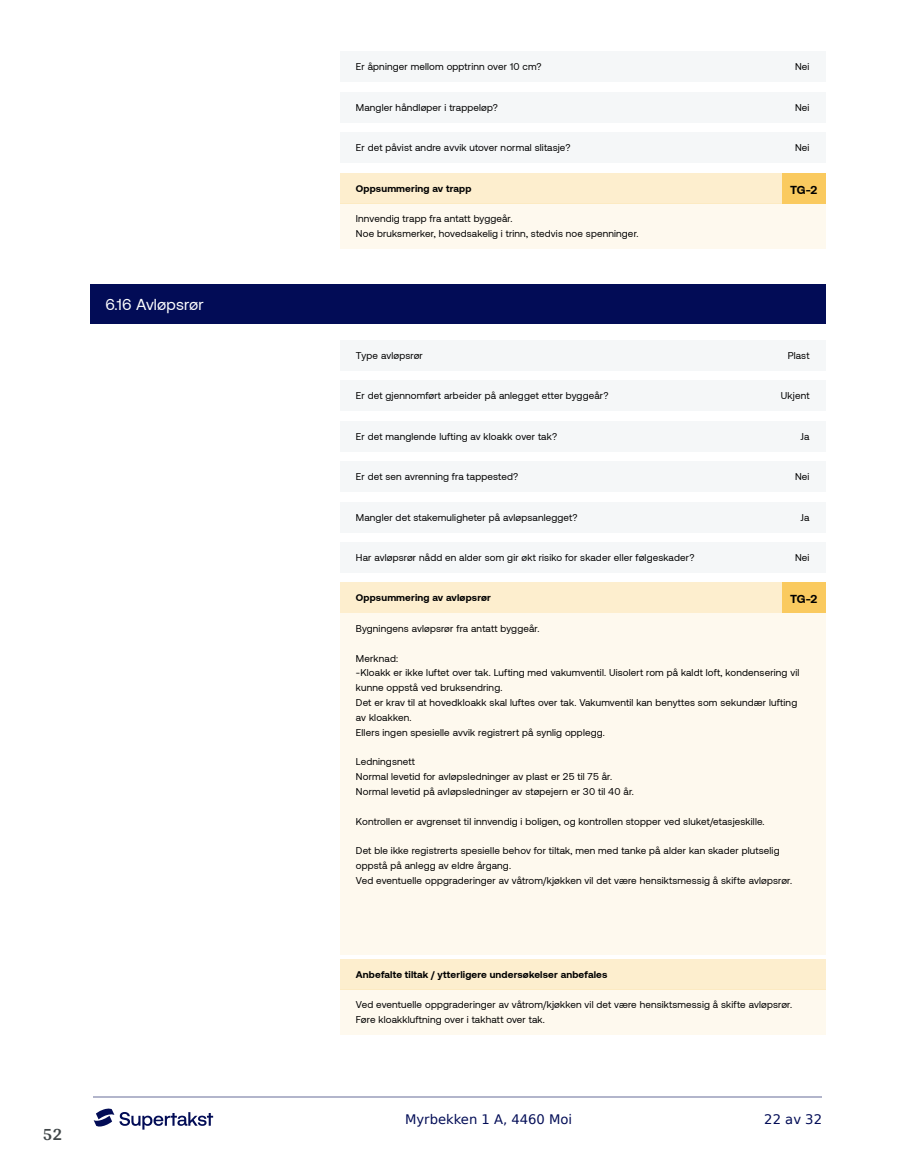
<style>
.page{position:relative;width:915px;height:1172px;background:#fff}
.page>*{position:absolute;margin:0;border:0;box-sizing:border-box;transform-origin:0 0}
.t1{font:700 18px "Arya";color:#414749}
.t2{font:15.75px "Aeonik";letter-spacing:.01em;color:#fff}
.t3{font:13.2px "DejaVu Sans";color:#020c56}
.t4{font:700 11.85px "Aeonik";color:#000}
.t5{font:9.9px/14.9px "Aeonik";letter-spacing:.015em;color:#000}
.t6{font:700 9.9px "Aeonik";letter-spacing:.015em;color:#000}
</style>
<div class="page">
<hr style="left:93px;top:1097px;width:728px;height:1px;background:#b2b5cb">
<svg style="left:94px;top:1108px;width:119px;height:21px"></svg>
<div style="left:89px;top:285px;width:736px;height:39px;background:#020c56"></div>
<div style="left:340px;top:204px;width:485px;height:45px;background:#fef9ee"></div>
<div style="left:340px;top:613px;width:485px;height:342px;background:#fef9ee"></div>
<div style="left:340px;top:989px;width:485px;height:46px;background:#fef9ee"></div>
<div style="left:340px;top:52px;width:485px;height:30px;background:#f5f7f8"></div>
<div style="left:340px;top:92px;width:485px;height:31px;background:#f5f7f8"></div>
<div style="left:340px;top:133px;width:485px;height:30px;background:#f5f7f8"></div>
<div style="left:340px;top:173px;width:485px;height:31px;background:#fdeece"></div>
<div style="left:781px;top:173px;width:44px;height:31px;background:#faca5f"></div>
<div style="left:340px;top:340px;width:485px;height:30px;background:#f5f7f8"></div>
<div style="left:340px;top:380px;width:485px;height:31px;background:#f5f7f8"></div>
<div style="left:340px;top:421px;width:485px;height:30px;background:#f5f7f8"></div>
<div style="left:340px;top:461px;width:485px;height:31px;background:#f5f7f8"></div>
<div style="left:340px;top:502px;width:485px;height:30px;background:#f5f7f8"></div>
<div style="left:340px;top:542px;width:485px;height:31px;background:#f5f7f8"></div>
<div style="left:340px;top:583px;width:485px;height:30px;background:#fdeece"></div>
<div style="left:781px;top:583px;width:44px;height:30px;background:#faca5f"></div>
<div style="left:340px;top:959px;width:485px;height:30px;background:#fdeece"></div>
<h2 class="t2" style="left:105px;top:296px;width:100px">6.16 Avløpsrør</h2>
<h1 class="t1" style="left:43px;top:1123px;width:21px">52</h1>
<p class="t5" style="left:356px;top:60px;width:187px">Er åpninger mellom opptrinn over 10 cm?</p>
<p class="t5" style="left:794px;top:60px;width:16px">Nei</p>
<p class="t5" style="left:356px;top:100px;width:143px">Mangler håndløper i trappeløp?</p>
<p class="t5" style="left:794px;top:100px;width:16px">Nei</p>
<p class="t5" style="left:356px;top:140px;width:216px">Er det påvist andre avvik utover normal slitasje?</p>
<p class="t5" style="left:794px;top:140px;width:16px">Nei</p>
<p class="t6" style="left:356px;top:183px;width:117px">Oppsummering av trapp</p>
<p class="t4" style="left:789px;top:183px;width:29px">TG-2</p>
<p class="t5" style="left:356px;top:212px;width:284px">Innvendig trapp fra antatt byggeår.<br>Noe bruksmerker, hovedsakelig i trinn, stedvis noe spenninger.</p>
<p class="t5" style="left:356px;top:348px;width:68px">Type avløpsrør</p>
<p class="t5" style="left:787px;top:348px;width:23px">Plast</p>
<p class="t5" style="left:356px;top:388px;width:254px">Er det gjennomført arbeider på anlegget etter byggeår?</p>
<p class="t5" style="left:780px;top:388px;width:30px">Ukjent</p>
<p class="t5" style="left:356px;top:429px;width:203px">Er det manglende lufting av kloakk over tak?</p>
<p class="t5" style="left:800px;top:429px;width:10px">Ja</p>
<p class="t5" style="left:356px;top:469px;width:164px">Er det sen avrenning fra tappested?</p>
<p class="t5" style="left:794px;top:469px;width:16px">Nei</p>
<p class="t5" style="left:356px;top:510px;width:223px">Mangler det stakemuligheter på avløpsanlegget?</p>
<p class="t5" style="left:800px;top:510px;width:10px">Ja</p>
<p class="t5" style="left:356px;top:550px;width:340px">Har avløpsrør nådd en alder som gir økt risiko for skader eller følgeskader?</p>
<p class="t5" style="left:794px;top:550px;width:16px">Nei</p>
<p class="t6" style="left:356px;top:592px;width:136px">Oppsummering av avløpsrør</p>
<p class="t4" style="left:789px;top:592px;width:29px">TG-2</p>
<p class="t5" style="left:356px;top:621px;width:185px">Bygningens avløpsrør fra antatt byggeår.</p>
<p class="t5" style="left:356px;top:651px;width:445px">Merknad:<br>-Kloakk er ikke luftet over tak. Lufting med vakumventil. Uisolert rom på kaldt loft, kondensering vil kunne oppstå ved bruksendring.<br>Det er krav til at hovedkloakk skal luftes over tak. Vakumventil kan benyttes som sekundær lufting av kloakken.<br>Ellers ingen spesielle avvik registrert på synlig opplegg.</p>
<p class="t5" style="left:356px;top:754px;width:279px">Ledningsnett<br>Normal levetid for avløpsledninger av plast er 25 til 75 år.<br>Normal levetid på avløpsledninger av støpejern er 30 til 40 år.</p>
<p class="t5" style="left:356px;top:814px;width:410px">Kontrollen er avgrenset til innvendig i boligen, og kontrollen stopper ved sluket/etasjeskille.</p>
<p class="t5" style="left:356px;top:843px;width:437px">Det ble ikke registrerts spesielle behov for tiltak, men med tanke på alder kan skader plutselig oppstå på anlegg av eldre årgang.<br>Ved eventuelle oppgraderinger av våtrom/kjøkken vil det være hensiktsmessig å skifte avløpsrør.</p>
<p class="t6" style="left:356px;top:968px;width:253px">Anbefalte tiltak / ytterligere undersøkelser anbefales</p>
<p class="t5" style="left:356px;top:997px;width:437px">Ved eventuelle oppgraderinger av våtrom/kjøkken vil det være hensiktsmessig å skifte avløpsrør.<br>Føre kloakkluftning over i takhatt over tak.</p>
<h3 class="t3" style="left:405px;top:1108px;width:169px">Myrbekken 1 A, 4460 Moi</h3>
<h3 class="t3" style="left:764px;top:1108px;width:59px">22 av 32</h3>
</div>
